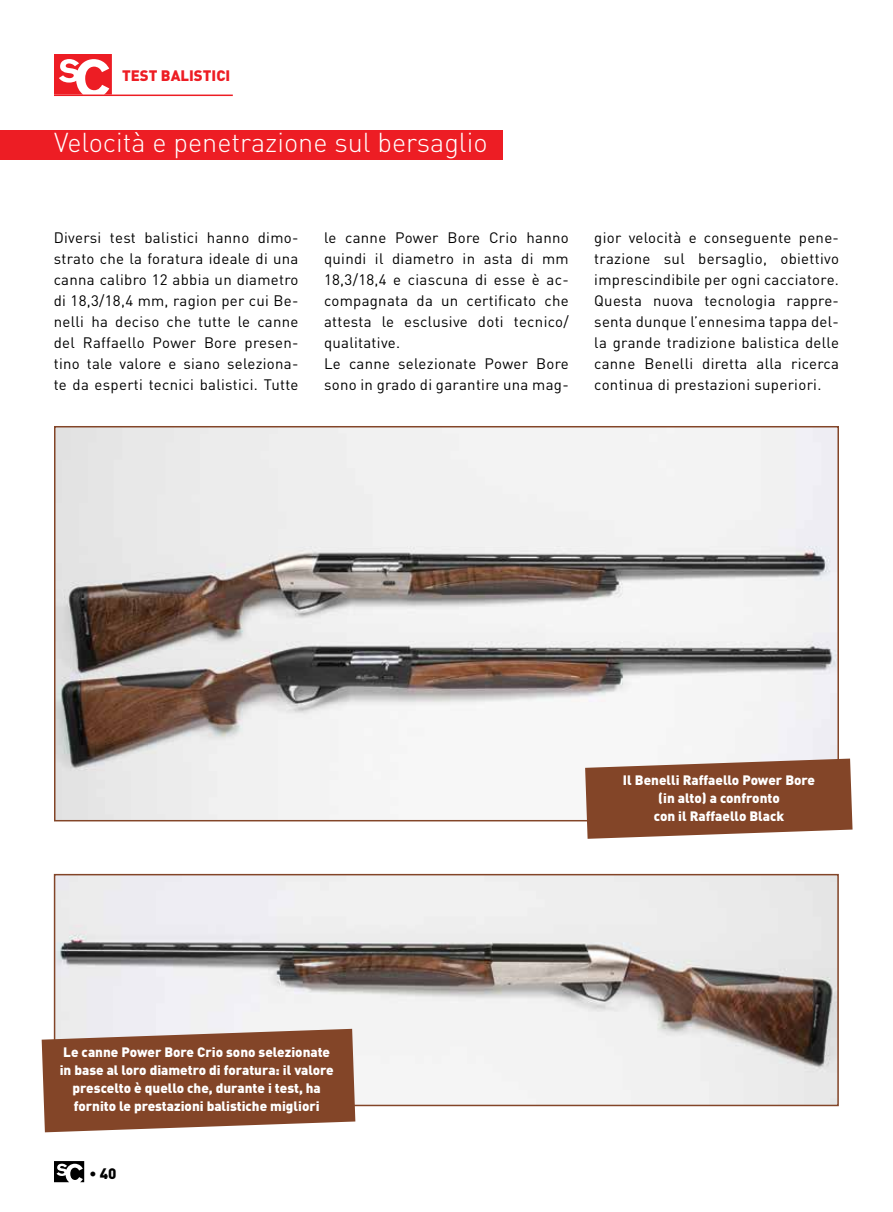
<style>
.page{position:relative;width:893px;height:1212px;background:#fff}
.page>*{position:absolute;margin:0;border:0;box-sizing:border-box;transform-origin:0 0}
.t1{font:300 27px "DIN";color:#fff}
.t2{font:15px/21px "DIN";letter-spacing:.02em;color:#000;text-align:justify}
.t3{font:900 15px "DIN";letter-spacing:.09em;color:#ed1d24}
.t4{font:900 15px "DIN";color:#000}
.t5{font:900 13.5px/18px "DIN";color:#fff;text-align:center}
</style>
<div class="page">
<svg style="left:54px;top:1161px;width:30px;height:21px"></svg>
<svg style="left:54px;top:54px;width:58px;height:41px"></svg>
<hr style="left:54px;top:95px;width:179px;height:1px;background:#ed1d24">
<div style="left:0;top:130px;width:502px;height:30px;background:#ed1d24"></div>
<img style="left:57px;top:429px;width:779px;height:389px">
<svg style="left:585px;top:758px;width:267px;height:81px;background:#925c43"></svg>
<img style="left:57px;top:877px;width:779px;height:226px">
<div style="left:54px;top:874px;width:785px;height:232px;border:2px solid #834528"></div>
<svg style="left:42px;top:1029px;width:313px;height:103px;background:#8f573e"></svg>
<p class="t3" style="left:122px;top:65px;width:110px">Test Balistici</p>
<h1 class="t1" style="left:54px;top:126px;width:435px">Velocità e penetrazione sul bersaglio</h1>
<p class="t2" style="left:54px;top:227px;width:246px">Diversi test balistici hanno dimo&shy;strato che la foratura ideale di una canna calibro 12 abbia un diametro di 18,3/18,4 mm, ragion per cui Be&shy;nelli ha deciso che tutte le canne del Raffaello Power Bore presen&shy;tino tale valore e siano seleziona&shy;te da esperti tecnici balistici. Tutte</p>
<p class="t2" style="left:324px;top:227px;width:246px;text-align:left">le canne Power Bore Crio hanno quindi il diametro in asta di mm<br>18,3/18,4 e ciascuna di esse è ac&shy;compagnata da un certificato che attesta le esclusive doti tecnico/ qualitative.<br>Le canne selezionate Power Bore sono in grado di garantire una mag-</p>
<p class="t2" style="left:594px;top:227px;width:246px">gior velocità e conseguente pene&shy;trazione sul bersaglio, obiettivo imprescindibile per ogni cacciatore.<br>Questa nuova tecnologia rappre&shy;senta dunque l’ennesima tappa del&shy;la grande tradizione balistica delle canne Benelli diretta alla ricerca continua di prestazioni superiori.</p>
<p class="t5" style="left:60px;top:1042px;width:276px">Le canne Power Bore Crio sono selezionate in base al loro diametro di foratura: il valore prescelto è quello che, durante i test, ha fornito le prestazioni balistiche migliori</p>
<p class="t4" style="left:90px;top:1163px;width:29px">• 40</p>
<p class="t5" style="left:623px;top:770px;width:194px">Il Benelli Raffaello Power Bore (in alto) a confronto<br>con il Raffaello Black</p>
</div>
